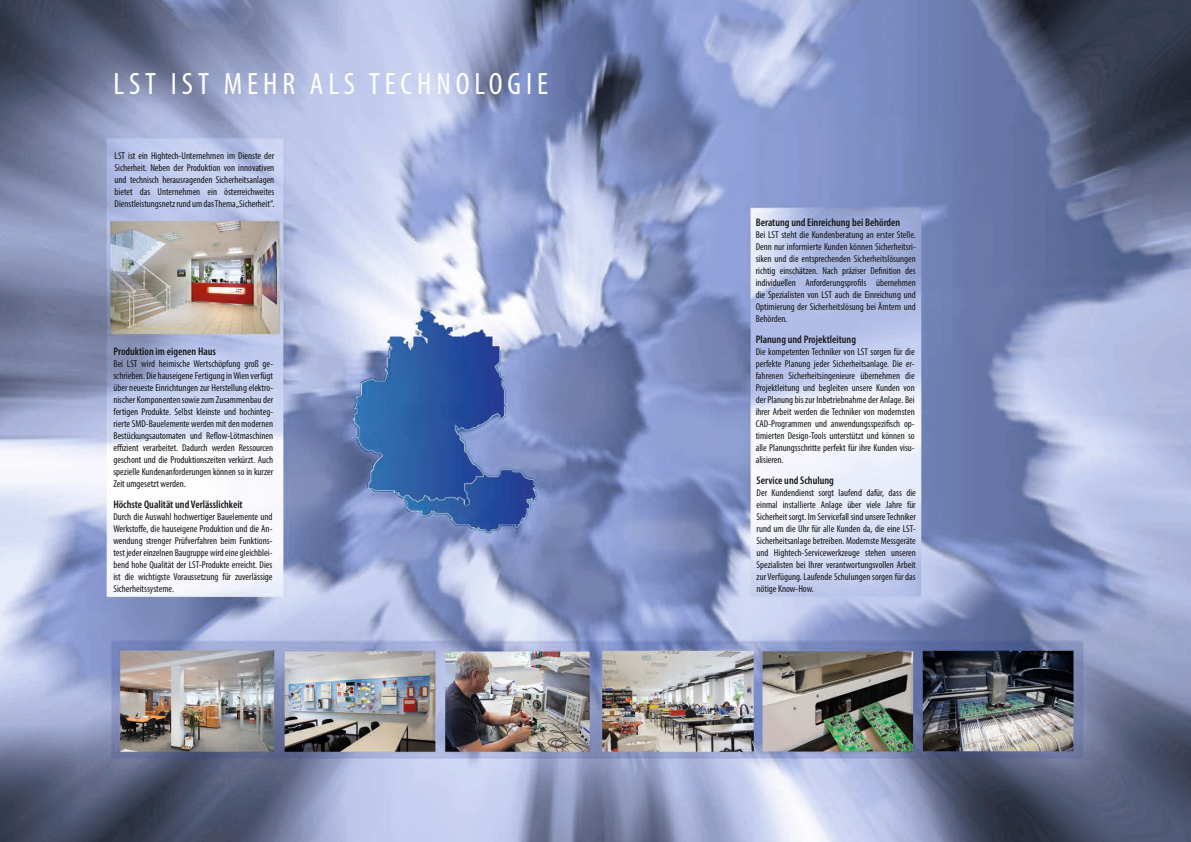
<style>
.page{position:relative;width:1191px;height:842px;background:#fff}
.page>*{position:absolute;margin:0;border:0;box-sizing:border-box;transform-origin:0 0}
.t1{font:condensed 31px "Myriad Pro";letter-spacing:.16em;color:#fff}
.t2{font:600 condensed 11px "Myriad Pro";color:#151616}
.t3{font:condensed 10px/12px "Myriad Pro";color:#151616;text-align:justify}
</style>
<div class="page">
<img style="left:0;top:0;width:1191px;height:842px">
<h1 class="t1" style="left:113px;top:65px;width:436px">LST IST MEHR ALS TECHNOLOGIE</h1>
<p class="t3" style="left:115px;top:149px;width:161px">LST ist ein Hightech-Unternehmen im Dienste der Sicherheit. Neben der Produktion von innovativen und technisch herausragenden Sicherheitsanlagen bietet das Unternehmen ein österreichweites Dienstleistungsnetz rund um das Thema „Sicherheit“.</p>
<p class="t2" style="left:113px;top:344px;width:104px">Produktion im eigenen Haus</p>
<p class="t3" style="left:113px;top:357px;width:161px">Bei LST wird heimische Wertschöpfung groß ge&shy;schrieben. Die hauseigene Fertigung in Wien verfügt über neueste Einrichtungen zur Herstellung elektro&shy;nischer Komponenten sowie zum Zusammenbau der fertigen Produkte. Selbst kleinste und hochinteg&shy;rierte SMD-Bauelemente werden mit den modernen Bestückungsautomaten und Reflow-Lötmaschinen effizient verarbeitet. Dadurch werden Ressourcen geschont und die Produktionszeiten verkürzt. Auch spezielle Kundenanforderungen können so in kurzer Zeit umgesetzt werden.</p>
<p class="t2" style="left:113px;top:498px;width:131px">Höchste Qualität und Verlässlichkeit</p>
<p class="t3" style="left:113px;top:511px;width:160px">Durch die Auswahl hochwertiger Bauelemente und Werkstoffe, die hauseigene Produktion und die An&shy;wendung strenger Prüfverfahren beim Funktions&shy;test jeder einzelnen Baugruppe wird eine gleichblei&shy;bend hohe Qualität der LST-Produkte erreicht. Dies ist die wichtigste Voraussetzung für zuverlässige Sicherheitssysteme.</p>
<p class="t2" style="left:755px;top:216px;width:146px">Beratung und Einreichung bei Behörden</p>
<p class="t3" style="left:755px;top:229px;width:162px">Bei LST steht die Kundenberatung an erster Stelle.<br>Denn nur informierte Kunden können Sicherheitsri&shy;siken und die entsprechenden Sicherheitslösungen richtig einschätzen. Nach präziser Definition des individuellen Anforderungsprofils übernehmen die Spezialisten von LST auch die Einreichung und Optimierung der Sicherheitslösung bei Ämtern und Behörden.</p>
<p class="t2" style="left:755px;top:332px;width:102px">Planung und Projektleitung</p>
<p class="t3" style="left:755px;top:345px;width:161px">Die kompetenten Techniker von LST sorgen für die perfekte Planung jeder Sicherheitsanlage. Die er&shy;fahrenen Sicherheitsingenieure übernehmen die Projektleitung und begleiten unsere Kunden von der Planung bis zur Inbetriebnahme der Anlage. Bei ihrer Arbeit werden die Techniker von modernsten CAD-Programmen und anwendungsspezifisch op&shy;timierten Design-Tools unterstützt und können so alle Planungsschritte perfekt für ihre Kunden visu&shy;alisieren.</p>
<p class="t2" style="left:756px;top:473px;width:79px">Service und Schulung</p>
<p class="t3" style="left:756px;top:486px;width:161px">Der Kundendienst sorgt laufend dafür, dass die einmal installierte Anlage über viele Jahre für Sicherheit sorgt. Im Servicefall sind unsere Techniker rund um die Uhr für alle Kunden da, die eine LST-Sicherheitsanlage betreiben. Modernste Messgeräte und Hightech-Servicewerkzeuge stehen unseren Spezialisten bei Ihrer verantwortungsvollen Arbeit zur Verfügung. Laufende Schulungen sorgen für das nötige Know-How.</p>
</div>
